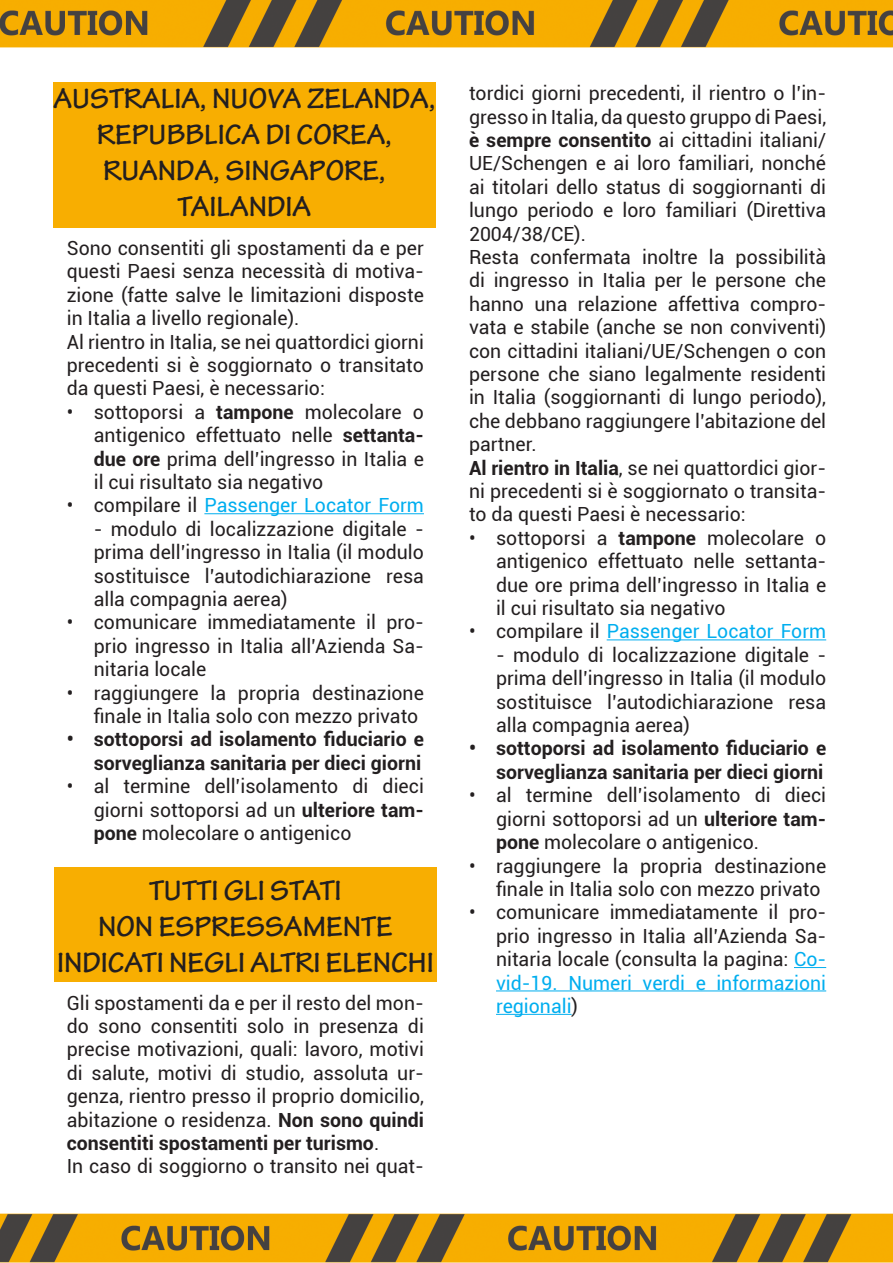
<style>
.page{position:relative;width:893px;height:1263px;background:#fff}
.page>*{position:absolute;margin:0;border:0;box-sizing:border-box;transform-origin:0 0}
.t1{font:700 30px "Tekton Pro";color:#231f20}
.t2{font:19.5px/23.4px "Roboto";color:#231f20;text-align:justify}
.t3{font:700 19.5px/23.4px "Roboto";color:#231f20;text-align:right}
.t4{font:19.5px "Roboto";color:#00aeef}
.s1{font-weight:700}
.s2{color:#231f20}
.s3{color:#00aeef}
</style>
<div class="page">
<img style="left:0;top:0;width:893px;height:48px">
<hr style="left:204px;top:513px;width:220px;height:1px;background:#00aeef">
<img style="left:0;top:1213px;width:893px;height:50px">
<div style="left:53px;top:82px;width:383px;height:145px;background:#f8ae01"></div>
<div style="left:54px;top:867px;width:383px;height:115px;background:#f8ae01"></div>
<hr style="left:607px;top:639px;width:219px;height:1px;background:#00aeef">
<hr style="left:794px;top:967px;width:32px;height:1px;background:#00aeef">
<hr style="left:496px;top:990px;width:330px;height:1px;background:#00aeef">
<hr style="left:496px;top:1014px;width:76px;height:1px;background:#00aeef">
<h1 class="t1" style="left:53px;top:81px;width:36px">AUSTRALIA</h1>
<h1 class="t1" style="left:200px;top:81px;width:142px">, NUOVA ZELAN</h1>
<h1 class="t1" style="left:392px;top:81px;width:45px">DA,</h1>
<h1 class="t1" style="left:97px;top:117px;width:122px">REPU BBLICA</h1>
<h1 class="t1" style="left:266px;top:117px;width:67px">DI COREA</h1>
<h1 class="t1" style="left:386px;top:117px;width:8px">,</h1>
<h1 class="t1" style="left:103px;top:153px;width:37px">RUAN</h1>
<h1 class="t1" style="left:176px;top:153px;width:86px">DA, SINGAPORE</h1>
<h1 class="t1" style="left:379px;top:153px;width:8px">,</h1>
<h1 class="t1" style="left:178px;top:189px;width:29px">TAILAN</h1>
<h1 class="t1" style="left:267px;top:189px;width:32px">DIA</h1>
<p class="t2" style="left:67px;top:236px;width:359px;text-align:left">Sono consentiti gli spostamenti da e per questi Paesi senza necessità di motiva&shy;zione (fatte salve le limitazioni disposte in Italia a livello regionale).<br>Al rientro in Italia, se nei quattordici giorni precedenti si è soggiornato o transitato da questi Paesi, è necessario:</p>
<p class="t2" style="left:94px;top:399px;width:332px;text-indent:-27px">• sottoporsi a <span class="s1">tampone</span> molecolare o antigenico effettuato nelle <span class="s1">settanta&shy;due ore</span> prima dell’ingresso in Italia e il cui risultato sia negativo</p>
<p class="t4" style="left:67px;top:492px;width:359px"><span class="s2">• compilare il</span> Passenger Locator Form</p>
<p class="t2" style="left:94px;top:516px;width:332px">- modulo di localizzazione digitale - prima dell’ingresso in Italia (il modulo sostituisce l’autodichiarazione resa alla compagnia aerea)</p>
<p class="t2" style="left:94px;top:610px;width:332px;text-indent:-27px">• comunicare immediatamente il pro&shy;prio ingresso in Italia all’Azienda Sa&shy;nitaria locale</p>
<p class="t2" style="left:67px;top:680px;width:359px;text-align:right">• raggiungere la propria destinazione finale in Italia solo con mezzo privato</p>
<p class="t3" style="left:67px;top:727px;width:359px">• sottoporsi ad isolamento fiduciario e sorveglianza sanitaria per dieci giorni</p>
<p class="t2" style="left:94px;top:774px;width:332px;text-indent:-27px">• al termine dell’isolamento di dieci giorni sottoporsi ad un <span class="s1">ulteriore tam&shy;pone</span> molecolare o antigenico</p>
<h1 class="t1" style="left:149px;top:873px;width:29px">TUTTI</h1>
<h1 class="t1" style="left:224px;top:873px;width:80px">GLI STATI</h1>
<h1 class="t1" style="left:98px;top:909px;width:19px">NON</h1>
<h1 class="t1" style="left:159px;top:909px;width:19px">ESPRESSA</h1>
<h1 class="t1" style="left:303px;top:909px;width:41px">MENTE</h1>
<h1 class="t1" style="left:57px;top:945px;width:57px">INDICATI</h1>
<h1 class="t1" style="left:169px;top:945px;width:16px">NEGLI</h1>
<h1 class="t1" style="left:250px;top:945px;width:15px">ALTRI</h1>
<h1 class="t1" style="left:326px;top:945px;width:16px">ELENCHI</h1>
<p class="t2" style="left:67px;top:990px;width:359px;text-align:left">Gli spostamenti da e per il resto del mon&shy;do sono consentiti solo in presenza di precise motivazioni, quali: lavoro, motivi di salute, motivi di studio, assoluta ur&shy;genza, rientro presso il proprio domicilio, abitazione o residenza. <span class="s1">Non sono quindi consentiti spostamenti per turismo</span>.<br>In caso di soggiorno o transito nei quat-</p>
<p class="t2" style="left:469px;top:81px;width:359px;text-align:left">tordici giorni precedenti, il rientro o l’in&shy;gresso in Italia, da questo gruppo di Paesi, <span class="s1">è sempre consentito</span> ai cittadini italiani/ UE/Schengen e ai loro familiari, nonché ai titolari dello status di soggiornanti di lungo periodo e loro familiari (Direttiva 2004/38/CE).<br>Resta confermata inoltre la possibilità di ingresso in Italia per le persone che hanno una relazione affettiva compro&shy;vata e stabile (anche se non conviventi) con cittadini italiani/UE/Schengen o con persone che siano legalmente residenti in Italia (soggiornanti di lungo periodo), che debbano raggiungere l’abitazione del partner.<br><span class="s1">Al rientro in Italia</span>, se nei quattordici gior&shy;ni precedenti si è soggiornato o transita&shy;to da questi Paesi è necessario:</p>
<p class="t2" style="left:496px;top:525px;width:332px;text-indent:-27px">• sottoporsi a <span class="s1">tampone</span> molecolare o antigenico effettuato nelle settanta&shy;due ore prima dell’ingresso in Italia e il cui risultato sia negativo</p>
<p class="t4" style="left:469px;top:618px;width:359px"><span class="s2">• compilare il</span> Passenger Locator Form</p>
<p class="t2" style="left:496px;top:642px;width:332px">- modulo di localizzazione digitale - prima dell’ingresso in Italia (il modulo sostituisce l’autodichiarazione resa alla compagnia aerea)</p>
<p class="t3" style="left:469px;top:736px;width:359px">• sottoporsi ad isolamento fiduciario e sorveglianza sanitaria per dieci giorni</p>
<p class="t2" style="left:496px;top:783px;width:332px;text-indent:-27px">• al termine dell’isolamento di dieci giorni sottoporsi ad un <span class="s1">ulteriore tam&shy;pone</span> molecolare o antigenico.</p>
<p class="t2" style="left:469px;top:853px;width:359px;text-align:right">• raggiungere la propria destinazione finale in Italia solo con mezzo privato</p>
<p class="t2" style="left:496px;top:900px;width:332px;text-indent:-27px">• comunicare immediatamente il pro&shy;prio ingresso in Italia all’Azienda Sa&shy;nitaria locale (consulta la pagina: <span class="s3">Co&shy;vid-19. Numeri verdi e informazioni regionali</span>)</p>
</div>
